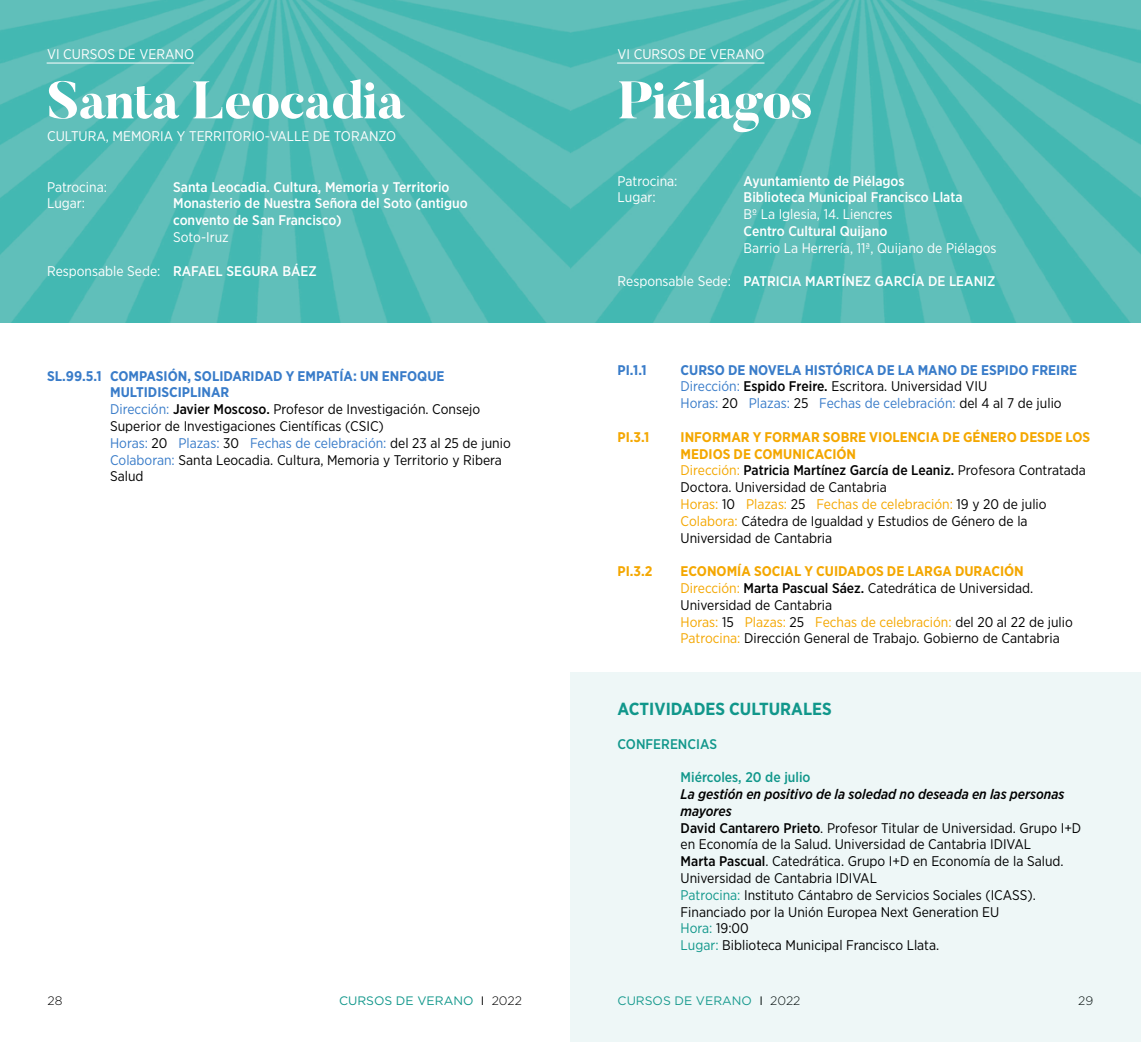
<style>
.page{position:relative;width:1141px;height:1042px;background:#fff}
.page>*{position:absolute;margin:0;border:0;box-sizing:border-box;transform-origin:0 0}
.t1{font:800 52.5px "Butler";letter-spacing:-.03em;color:#fff}
.t2{font:700 17.5px "Gotham Narrow";color:#11978b}
.t3{font:14px/16.8px "Gotham Narrow";color:#000}
.t4{font:500 14px/16.8px "Gotham Narrow";color:#fff}
.t5{font:14px "Gotham Narrow";color:#fff}
.t6{font:700 14px/16.8px "Gotham Narrow";color:#397cc9}
.t7{font:500 14px "Gotham Narrow";color:#11978b}
.t8{font:700 14px "Gotham Narrow";color:#f4a700}
.t9{font:12.25px "Gotham";color:#11978b}
.t10{font:300 12.25px "Gotham";color:#000}
.s1{font-weight:500}
.s2{font-weight:700;color:#397cc9}
.s3{color:#397cc9}
.s4{font-weight:400}
.s5{font-weight:500;color:#000}
.s6{font-weight:400;color:#000}
.s7{font-weight:700;color:#f4a700}
.s8{color:#f4a700}
.s9{font-weight:500;font-style:italic}
.s10{color:#11978b}
.s11{color:#000}
.s12{font-weight:300;color:#000}
</style>
<div class="page">
<img style="left:0;top:0;width:1141px;height:322px">
<hr style="left:47px;top:63px;width:147px;height:1px;background:#fff">
<div style="left:570px;top:673px;width:571px;height:369px;background:#eef7f7"></div>
<hr style="left:617px;top:63px;width:147px;height:1px;background:#fff">
<p class="t5" style="left:47px;top:45px;width:148px">VI CURSOS DE VERANO</p>
<h1 class="t1" style="left:47px;top:67px;width:360px">Santa Leocadia</h1>
<p class="t5" style="left:47px;top:127px;width:351px">CULTURA, MEMORIA Y TERRITORIO-VALLE DE TORANZO</p>
<p class="t5" style="left:47px;top:178px;width:61px">Patrocina:</p>
<p class="t4" style="left:173px;top:178px;width:278px">Santa Leocadia. Cultura, Memoria y Territorio</p>
<p class="t5" style="left:47px;top:195px;width:39px">Lugar:</p>
<p class="t4" style="left:173px;top:195px;width:296px">Monasterio de Nuestra Señora del Soto (antiguo convento de San Francisco)</p>
<p class="t5" style="left:173px;top:228px;width:57px">Soto-Iruz</p>
<p class="t5" style="left:47px;top:262px;width:271px">Responsable Sede: <span class="s1">RAFAEL SEGURA BÁEZ</span></p>
<p class="t3" style="left:110px;top:367px;width:402px;text-indent:-63px"><span class="s2">SL.99.5.1 COMPASIÓN, SOLIDARIDAD Y EMPATÍA: UN ENFOQUE MULTIDISCIPLINAR<br></span><span class="s3">Dirección:</span> <span class="s1">Javier Moscoso.</span> Profesor de Investigación. Consejo Superior de Investigaciones Científicas (CSIC)<br><span class="s3">Horas:</span> 20 <span class="s3">Plazas:</span> 30 <span class="s3">Fechas de celebración:</span> del 23 al 25 de junio <span class="s3">Colaboran:</span> Santa Leocadia. Cultura, Memoria y Territorio y Ribera Salud</p>
<p class="t5" style="left:618px;top:45px;width:148px">VI CURSOS DE VERANO</p>
<h1 class="t1" style="left:618px;top:67px;width:197px">Piélagos</h1>
<p class="t5" style="left:618px;top:172px;width:61px">Patrocina:</p>
<p class="t4" style="left:744px;top:172px;width:163px">Ayuntamiento de Piélagos</p>
<p class="t5" style="left:618px;top:189px;width:39px">Lugar:</p>
<p class="t4" style="left:744px;top:189px;width:220px">Biblioteca Municipal Francisco Llata</p>
<p class="t5" style="left:744px;top:206px;width:150px">Bº La Iglesia, 14. Liencres</p>
<p class="t4" style="left:744px;top:222px;width:145px">Centro Cultural Quijano</p>
<p class="t5" style="left:744px;top:239px;width:254px">Barrio La Herrería, 11ª, Quijano de Piélagos</p>
<p class="t4" style="left:618px;top:273px;width:379px"><span class="s4">Responsable Sede:</span> PATRICIA MARTÍNEZ GARCÍA DE LEANIZ</p>
<p class="t6" style="left:618px;top:361px;width:31px">PI.1.1</p>
<p class="t6" style="left:681px;top:361px;width:398px">CURSO DE NOVELA HISTÓRICA DE LA MANO DE ESPIDO FREIRE<br><span class="s4">Dirección:</span> <span class="s5">Espido Freire.</span> <span class="s6">Escritora. Universidad VIU<br></span><span class="s4">Horas:</span> <span class="s6">20</span> <span class="s4">Plazas:</span> <span class="s6">25</span> <span class="s4">Fechas de celebración:</span> <span class="s6">del 4 al 7 de julio</span></p>
<p class="t8" style="left:618px;top:428px;width:33px">PI.3.1</p>
<p class="t3" style="left:681px;top:428px;width:411px"><span class="s7">INFORMAR Y FORMAR SOBRE VIOLENCIA DE GÉNERO DESDE LOS MEDIOS DE COMUNICACIÓN<br></span><span class="s8">Dirección:</span> <span class="s1">Patricia Martínez García de Leaniz.</span> Profesora Contratada Doctora. Universidad de Cantabria<br><span class="s8">Horas:</span> 10 <span class="s8">Plazas:</span> 25 <span class="s8">Fechas de celebración:</span> 19 y 20 de julio <span class="s8">Colabora:</span> Cátedra de Igualdad y Estudios de Género de la Universidad de Cantabria</p>
<p class="t8" style="left:618px;top:562px;width:36px">PI.3.2</p>
<p class="t3" style="left:681px;top:563px;width:394px"><span class="s7">ECONOMÍA SOCIAL Y CUIDADOS DE LARGA DURACIÓN </span><span class="s8">Dirección:</span> <span class="s1">Marta Pascual Sáez.</span> Catedrática de Universidad.<br>Universidad de Cantabria<br><span class="s8">Horas:</span> 15 <span class="s8">Plazas:</span> 25 <span class="s8">Fechas de celebración:</span> del 20 al 22 de julio <span class="s8">Patrocina:</span> Dirección General de Trabajo. Gobierno de Cantabria</p>
<p class="t2" style="left:618px;top:697px;width:216px">ACTIVIDADES CULTURALES</p>
<p class="t7" style="left:618px;top:735px;width:101px">CONFERENCIAS</p>
<p class="t7" style="left:681px;top:768px;width:131px">Miércoles, 20 de julio</p>
<p class="t3" style="left:681px;top:785px;width:402px"><span class="s9">La gestión en positivo de la soledad no deseada en las personas mayores<br></span><span class="s1">David Cantarero Prieto</span>. Profesor Titular de Universidad. Grupo I+D en Economía de la Salud. Universidad de Cantabria IDIVAL<br><span class="s1">Marta Pascual</span>. Catedrática. Grupo I+D en Economía de la Salud.<br>Universidad de Cantabria IDIVAL<br><span class="s10">Patrocina:</span> Instituto Cántabro de Servicios Sociales (ICASS).<br>Financiado por la Unión Europea Next Generation EU<br><span class="s10">Hora:</span> 19:00<br><span class="s10">Lugar:</span> Biblioteca Municipal Francisco Llata.</p>
<p class="t10" style="left:48px;top:993px;width:16px">28</p>
<p class="t9" style="left:339px;top:993px;width:184px">CURSOS DE VERANO <span class="s11">I</span> <span class="s12">2022</span></p>
<p class="t9" style="left:618px;top:993px;width:184px">CURSOS DE VERANO <span class="s11">I</span> <span class="s12">2022</span></p>
<p class="t10" style="left:1078px;top:993px;width:17px">29</p>
</div>
